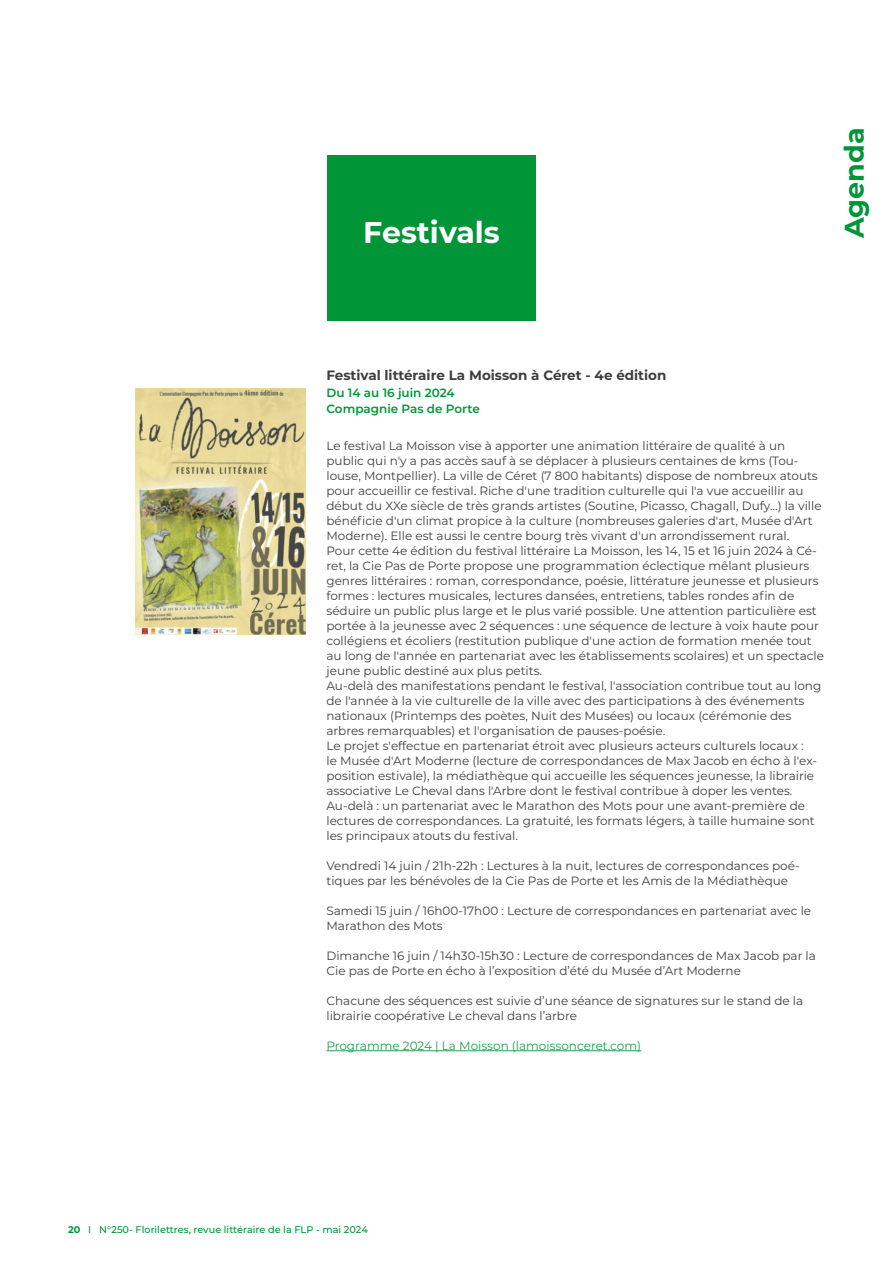
<style>
.page{position:relative;width:893px;height:1263px;background:#fff}
.page>*{position:absolute;margin:0;border:0;box-sizing:border-box;transform-origin:0 0}
.TITRE2_agenda{font:700 30px "Montserrat";color:#fff}
.PAGE_EN_COURS_rubriq{font:700 27px "Montserrat";color:#009638}
.TEXTE_COURANT_petit{font:700 13.5px "Montserrat";color:#3e3e3f}
.EXTRAITS_CHOISIS_tex{font:12px/15px "Montserrat";color:#3e3e3f}
.EXTRAITS_CHOISIS_tex-2{font:12px "Montserrat";color:#1aa14c}
.TEXTE_COURANT_petit-2{font:600 12px/16.5px "Montserrat";color:#009638}
.t1{font:500 9.75px "Montserrat";color:#009638}
.s1{font-weight:700}
</style>
<div class="page">
<hr style="left:326px;top:1050px;width:315px;height:1px;background:#1aa14c">
<div style="left:327px;top:155px;width:209px;height:166px;background:#009638"></div>
<img style="left:135px;top:388px;width:171px;height:246px">
<p class="TITRE2_agenda" style="left:363px;top:211px;width:138px">Festivals</p>
<p class="PAGE_EN_COURS_rubriq" style="left:835px;top:238px;width:112px;rotate:-90deg">Agenda</p>
<p class="TEXTE_COURANT_petit" style="left:326px;top:366px;width:341px">Festival littéraire La Moisson à Céret - 4e édition</p>
<p class="TEXTE_COURANT_petit-2" style="left:326px;top:384px;width:155px">Du 14 au 16 juin 2024<br>Compagnie Pas de Porte</p>
<p class="EXTRAITS_CHOISIS_tex" style="left:326px;top:437px;width:499px">Le festival La Moisson vise à apporter une animation littéraire de qualité à un public qui n'y a pas accès sauf à se déplacer à plusieurs centaines de kms (Tou&shy;louse, Montpellier). La ville de Céret (7 800 habitants) dispose de nombreux atouts pour accueillir ce festival. Riche d'une tradition culturelle qui l'a vue accueillir au début du XXe siècle de très grands artistes (Soutine, Picasso, Chagall, Dufy...) la ville bénéficie d'un climat propice à la culture (nombreuses galeries d'art, Musée d'Art Moderne). Elle est aussi le centre bourg très vivant d'un arrondissement rural.<br>Pour cette 4e édition du festival littéraire La Moisson, les 14, 15 et 16 juin 2024 à Cé&shy;ret, la Cie Pas de Porte propose une programmation éclectique mêlant plusieurs genres littéraires : roman, correspondance, poésie, littérature jeunesse et plusieurs formes : lectures musicales, lectures dansées, entretiens, tables rondes afin de séduire un public plus large et le plus varié possible. Une attention particulière est portée à la jeunesse avec 2 séquences : une séquence de lecture à voix haute pour collégiens et écoliers (restitution publique d'une action de formation menée tout au long de l'année en partenariat avec les établissements scolaires) et un spectacle jeune public destiné aux plus petits.<br>Au-delà des manifestations pendant le festival, l'association contribue tout au long de l'année à la vie culturelle de la ville avec des participations à des événements nationaux (Printemps des poètes, Nuit des Musées) ou locaux (cérémonie des arbres remarquables) et l'organisation de pauses-poésie.<br>Le projet s'effectue en partenariat étroit avec plusieurs acteurs culturels locaux :<br>le Musée d'Art Moderne (lecture de correspondances de Max Jacob en écho à l'ex&shy;position estivale), la médiathèque qui accueille les séquences jeunesse, la librairie associative Le Cheval dans l'Arbre dont le festival contribue à doper les ventes.<br>Au-delà : un partenariat avec le Marathon des Mots pour une avant-première de lectures de correspondances. La gratuité, les formats légers, à taille humaine sont les principaux atouts du festival.</p>
<p class="EXTRAITS_CHOISIS_tex" style="left:326px;top:857px;width:475px">Vendredi 14 juin / 21h-22h : Lectures à la nuit, lectures de correspondances poé&shy;tiques par les bénévoles de la Cie Pas de Porte et les Amis de la Médiathèque</p>
<p class="EXTRAITS_CHOISIS_tex" style="left:326px;top:902px;width:486px">Samedi 15 juin / 16h00-17h00 : Lecture de correspondances en partenariat avec le<br>Marathon des Mots</p>
<p class="EXTRAITS_CHOISIS_tex" style="left:326px;top:947px;width:491px">Dimanche 16 juin / 14h30-15h30 : Lecture de correspondances de Max Jacob par la<br>Cie pas de Porte en écho à l’exposition d’été du Musée d’Art Moderne</p>
<p class="EXTRAITS_CHOISIS_tex" style="left:326px;top:992px;width:478px">Chacune des séquences est suivie d’une séance de signatures sur le stand de la librairie coopérative Le cheval dans l’arbre</p>
<p class="EXTRAITS_CHOISIS_tex-2" style="left:326px;top:1037px;width:316px">Programme 2024 | La Moisson (lamoissonceret.com)</p>
<p class="t1" style="left:68px;top:1223px;width:301px"><span class="s1">20</span> I N°250- Florilettres, revue littéraire de la FLP - mai 2024</p>
</div>
